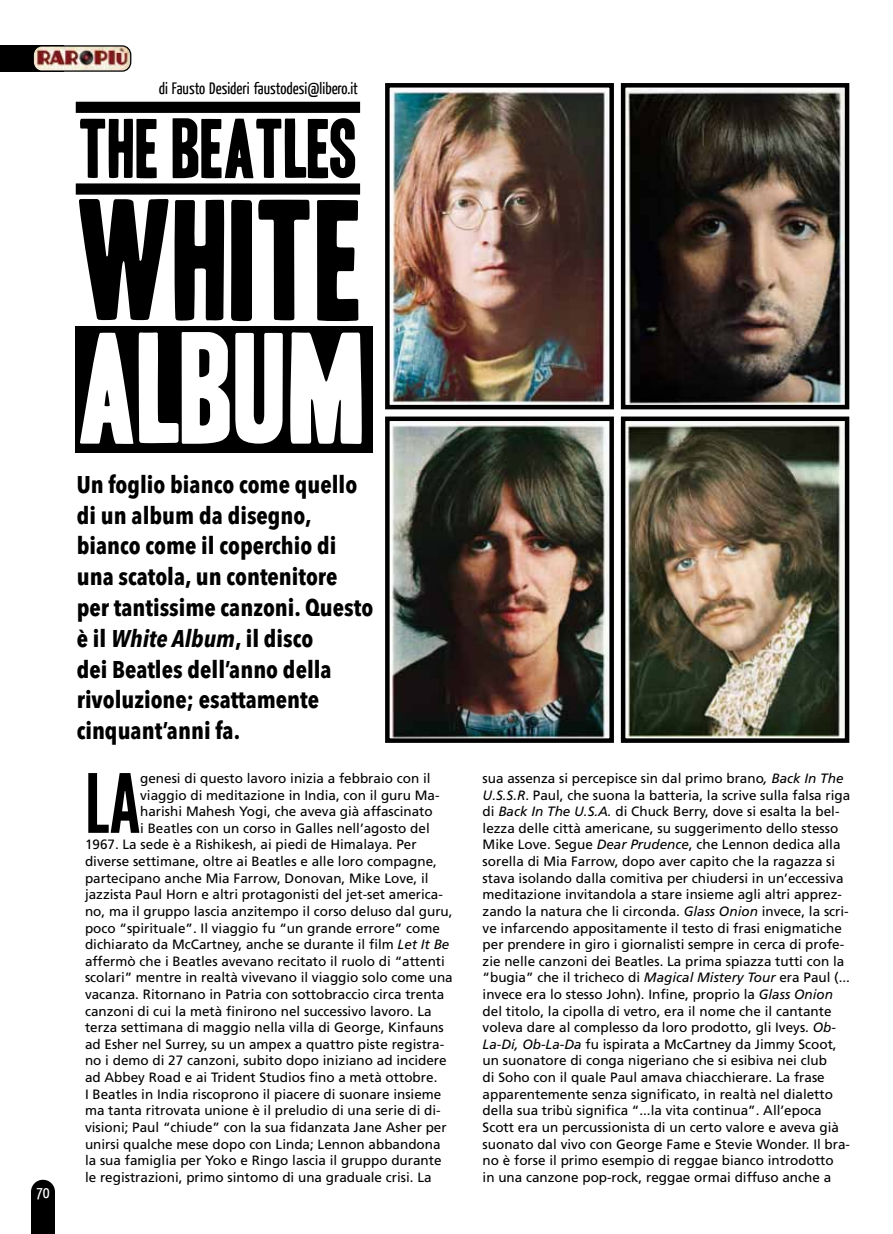
<style>
.page{position:relative;width:893px;height:1234px;background:#fff}
.page>*{position:absolute;margin:0;border:0;box-sizing:border-box;transform-origin:0 0}
.t1{font:148.2px "Headline One HPLHS";color:#000}
.t2{font:135.6px "Headline One HPLHS";color:#fff}
.t3{font:81.3px "League Gothic";color:#000}
.t4{font:72.75px "Headline One HPLHS";color:#000}
.t5{font:700 condensed 24px/30.8px "Avenir Next LT Pro";color:#000}
.t6{font:16.5px "Yanone Kaffeesatz";color:#000}
.t7{font:16.5px "Yanone Kaffeesatz";color:#fff}
.t8{font:13.5px/16.6px "Frutiger";color:#000}
.s1{font-style:italic}
</style>
<div class="page">
<div style="left:31px;top:1179px;width:24px;height:24px;background:#000;border-radius:50%"></div>
<div style="left:31px;top:1191px;width:24px;height:42px;background:#000"></div>
<div style="left:0;top:45px;width:64px;height:27px;background:#000"></div>
<img style="left:35px;top:46px;width:96px;height:25px">
<div style="left:33px;top:45px;width:98px;height:27px;border:1px solid #000;border-radius:9px"></div>
<img style="left:390px;top:89px;width:218px;height:315px">
<div style="left:385px;top:83px;width:229px;height:326px;border:4px solid #000"></div>
<img style="left:390px;top:421px;width:219px;height:316px">
<div style="left:385px;top:416px;width:229px;height:326px;border:4px solid #000"></div>
<img style="left:626px;top:88px;width:218px;height:316px">
<div style="left:621px;top:83px;width:228px;height:326px;border:4px solid #000"></div>
<img style="left:626px;top:421px;width:218px;height:316px">
<div style="left:621px;top:416px;width:228px;height:326px;border:4px solid #000"></div>
<div style="left:75px;top:326px;width:298px;height:126px;background:#000"></div>
<div style="left:76px;top:183px;width:284px;height:11px;background:#000"></div>
<div style="left:76px;top:102px;width:284px;height:11px;background:#000"></div>
<p class="t7" style="left:36px;top:1180px;width:15px">70</p>
<p class="t6" style="left:159px;top:77px;width:201px">di Fausto Desideri faustodesi@libero.it</p>
<h3 class="t4" style="left:80px;top:114px;width:279px">THE BEATLES</h3>
<h1 class="t1" style="left:78px;top:189px;width:286px">WHITE</h1>
<h2 class="t2" style="left:78px;top:323px;width:290px">ALBUM</h2>
<p class="t5" style="left:77px;top:468px;width:298px">Un foglio bianco come quello di un album da disegno, bianco come il coperchio di una scatola, un contenitore per tantissime canzoni. Questo è il <span class="s1">White Album</span>, il disco<br>dei Beatles dell’anno della rivoluzione; esattamente cinquant’anni fa.</p>
<h3 class="t3" style="left:85px;top:755px;width:57px">LA</h3>
<p class="t8" style="left:140px;top:769px;width:292px">genesi di questo lavoro inizia a febbraio con il</p>
<p class="t8" style="left:140px;top:786px;width:301px">viaggio di meditazione in India, con il guru Ma-</p>
<p class="t8" style="left:140px;top:802px;width:294px">harishi Mahesh Yogi, che aveva già affascinato</p>
<p class="t8" style="left:140px;top:819px;width:291px">i Beatles con un corso in Galles nell’agosto del</p>
<p class="t8" style="left:85px;top:836px;width:333px">1967. La sede è a Rishikesh, ai piedi de Himalaya. Per</p>
<p class="t8" style="left:85px;top:852px;width:353px">diverse settimane, oltre ai Beatles e alle loro compagne,</p>
<p class="t8" style="left:85px;top:869px;width:345px">partecipano anche Mia Farrow, Donovan, Mike Love, il</p>
<p class="t8" style="left:85px;top:886px;width:359px">jazzista Paul Horn e altri protagonisti del jet-set america-</p>
<p class="t8" style="left:85px;top:902px;width:369px">no, ma il gruppo lascia anzitempo il corso deluso dal guru,</p>
<p class="t8" style="left:85px;top:919px;width:356px">poco “spirituale”. Il viaggio fu “un grande errore” come</p>
<p class="t8" style="left:85px;top:935px;width:366px">dichiarato da McCartney, anche se durante il film <span class="s1">Let It Be</span></p>
<p class="t8" style="left:85px;top:952px;width:361px">affermò che i Beatles avevano recitato il ruolo di “attenti</p>
<p class="t8" style="left:85px;top:969px;width:369px">scolari” mentre in realtà vivevano il viaggio solo come una</p>
<p class="t8" style="left:85px;top:985px;width:361px">vacanza. Ritornano in Patria con sottobraccio circa trenta</p>
<p class="t8" style="left:85px;top:1002px;width:348px">canzoni di cui la metà finirono nel successivo lavoro. La</p>
<p class="t8" style="left:85px;top:1018px;width:360px">terza settimana di maggio nella villa di George, Kinfauns</p>
<p class="t8" style="left:85px;top:1035px;width:361px">ad Esher nel Surrey, su un ampex a quattro piste registra-</p>
<p class="t8" style="left:85px;top:1052px;width:363px">no i demo di 27 canzoni, subito dopo iniziano ad incidere</p>
<p class="t8" style="left:85px;top:1068px;width:354px">ad Abbey Road e ai Trident Studios fino a metà ottobre.</p>
<p class="t8" style="left:85px;top:1085px;width:358px">I Beatles in India riscoprono il piacere di suonare insieme</p>
<p class="t8" style="left:85px;top:1101px;width:357px">ma tanta ritrovata unione è il preludio di una serie di di-</p>
<p class="t8" style="left:85px;top:1118px;width:363px">visioni; Paul “chiude” con la sua fidanzata Jane Asher per</p>
<p class="t8" style="left:85px;top:1135px;width:357px">unirsi qualche mese dopo con Linda; Lennon abbandona</p>
<p class="t8" style="left:85px;top:1151px;width:358px">la sua famiglia per Yoko e Ringo lascia il gruppo durante</p>
<p class="t8" style="left:85px;top:1168px;width:348px">le registrazioni, primo sintomo di una graduale crisi. La</p>
<p class="t8" style="left:483px;top:769px;width:369px">sua assenza si percepisce sin dal primo brano<span class="s1">, Back In The U.S.S.R</span>. Paul, che suona la batteria, la scrive sulla falsa riga di <span class="s1">Back In The U.S.A.</span> di Chuck Berry, dove si esalta la bel&shy;lezza delle città americane, su suggerimento dello stesso Mike Love. Segue <span class="s1">Dear Prudence</span>, che Lennon dedica alla sorella di Mia Farrow, dopo aver capito che la ragazza si stava isolando dalla comitiva per chiudersi in un’eccessiva meditazione invitandola a stare insieme agli altri apprez&shy;zando la natura che li circonda. <span class="s1">Glass Onion</span> invece, la scri&shy;ve infarcendo appositamente il testo di frasi enigmatiche per prendere in giro i giornalisti sempre in cerca di profe&shy;zie nelle canzoni dei Beatles. La prima spiazza tutti con la “bugia” che il tricheco di <span class="s1">Magical Mistery Tour</span> era Paul (... invece era lo stesso John). Infine, proprio la <span class="s1">Glass Onion </span>del titolo, la cipolla di vetro, era il nome che il cantante voleva dare al complesso da loro prodotto, gli Iveys. <span class="s1">Ob-La-Di, Ob-La-Da</span> fu ispirata a McCartney da Jimmy Scoot, un suonatore di conga nigeriano che si esibiva nei club<br>di Soho con il quale Paul amava chiacchierare. La frase apparentemente senza significato, in realtà nel dialetto della sua tribù significa “...la vita continua”. All’epoca Scott era un percussionista di un certo valore e aveva già suonato dal vivo con George Fame e Stevie Wonder. Il bra&shy;no è forse il primo esempio di reggae bianco introdotto<br>in una canzone pop-rock, reggae ormai diffuso anche a</p>
</div>
